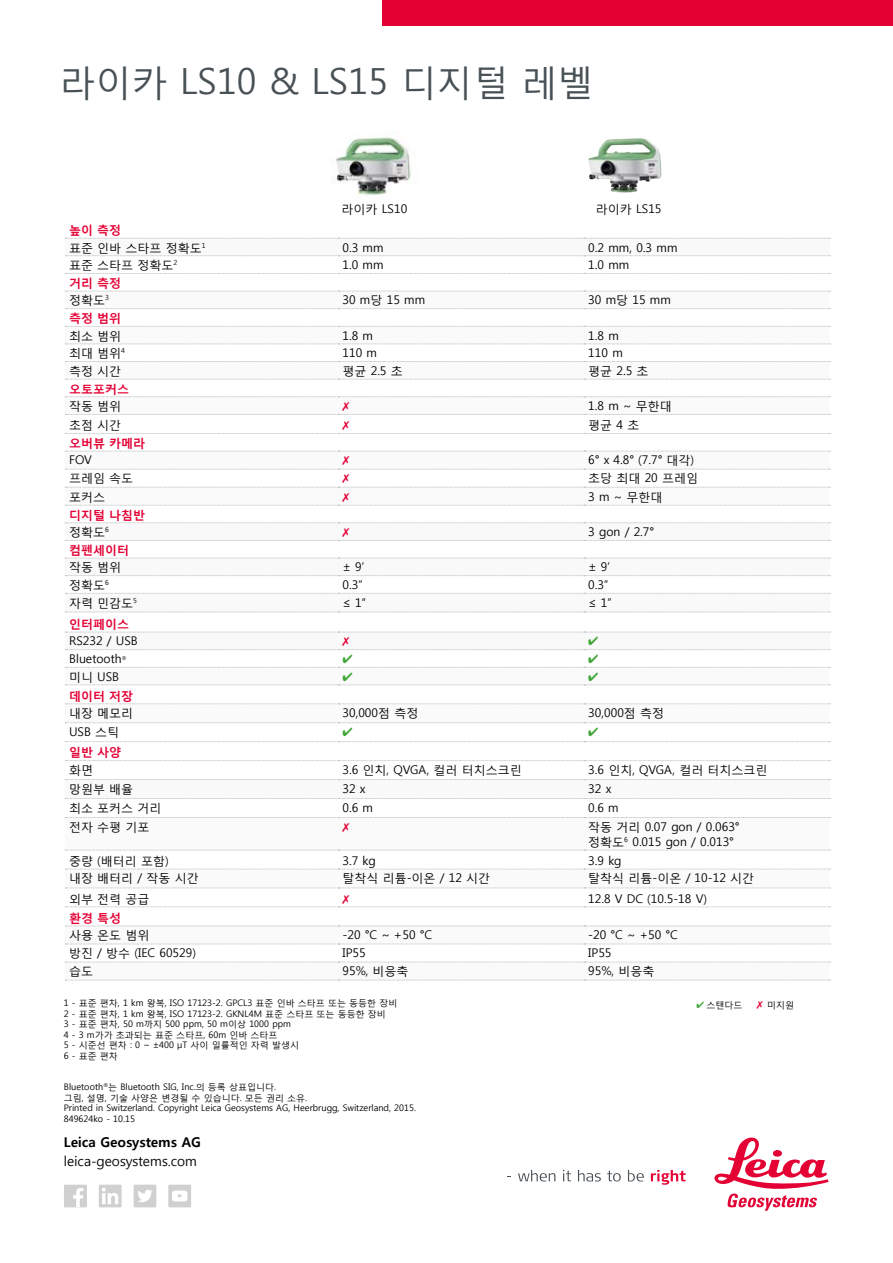
<style>
.page{position:relative;width:893px;height:1263px;background:#fff}
.page>*{position:absolute;margin:0;border:0;box-sizing:border-box;transform-origin:0 0}
.t1{font:36px "Malgun Gothic";color:#485156}
.t2{font:13.5px "Malgun Gothic";color:#000}
.t3{font:700 13.5px "Malgun Gothic";color:#000}
.t4{font:12px/17.5px "Malgun Gothic";color:#000}
.t5{font:700 12px/17.7px "Malgun Gothic";color:#e40134}
.t6{font:9px/10.5px "Malgun Gothic";color:#000}
.t7{font:5.25px "Malgun Gothic";color:#000}
.s1{font-weight:700;color:#e40134}
.s2{font-weight:400;color:#000}
.s3{color:#3fa535}
.s4{color:#e40134}
</style>
<div class="page">
<div style="left:383px;top:0;width:510px;height:26px;background:#e40134"></div>
<svg style="left:518px;top:1170px;width:37px;height:11px"></svg>
<svg style="left:563px;top:1170px;width:8px;height:11px"></svg>
<svg style="left:578px;top:1170px;width:23px;height:11px"></svg>
<svg style="left:607px;top:1170px;width:14px;height:11px"></svg>
<svg style="left:628px;top:1170px;width:16px;height:11px"></svg>
<svg style="left:651px;top:1170px;width:35px;height:15px"></svg>
<svg style="left:714px;top:1137px;width:114px;height:74px"></svg>
<svg style="left:65px;top:309px;width:765px;height:671px"></svg>
<svg style="left:65px;top:238px;width:765px;height:1px"></svg>
<svg style="left:65px;top:558px;width:765px;height:1px"></svg>
<svg style="left:65px;top:779px;width:765px;height:1px"></svg>
<svg style="left:65px;top:962px;width:765px;height:1px"></svg>
<svg style="left:65px;top:980px;width:765px;height:1px"></svg>
<svg style="left:65px;top:798px;width:765px;height:1px"></svg>
<svg style="left:65px;top:612px;width:765px;height:1px"></svg>
<svg style="left:65px;top:255px;width:765px;height:1px"></svg>
<svg style="left:65px;top:273px;width:765px;height:1px"></svg>
<svg style="left:65px;top:291px;width:765px;height:1px"></svg>
<svg style="left:65px;top:308px;width:765px;height:1px"></svg>
<svg style="left:65px;top:326px;width:765px;height:1px"></svg>
<svg style="left:65px;top:703px;width:765px;height:1px"></svg>
<svg style="left:65px;top:344px;width:765px;height:1px"></svg>
<svg style="left:65px;top:361px;width:765px;height:1px"></svg>
<svg style="left:65px;top:379px;width:765px;height:1px"></svg>
<svg style="left:65px;top:926px;width:765px;height:1px"></svg>
<svg style="left:65px;top:944px;width:765px;height:1px"></svg>
<svg style="left:65px;top:575px;width:765px;height:19px"></svg>
<svg style="left:65px;top:850px;width:765px;height:1px"></svg>
<svg style="left:65px;top:869px;width:765px;height:1px"></svg>
<svg style="left:65px;top:888px;width:765px;height:1px"></svg>
<svg style="left:65px;top:760px;width:765px;height:1px"></svg>
<img style="left:588px;top:138px;width:74px;height:55px">
<img style="left:334px;top:131px;width:77px;height:65px">
<svg style="left:168px;top:1184px;width:23px;height:23px"></svg>
<svg style="left:133px;top:1184px;width:24px;height:23px"></svg>
<svg style="left:99px;top:1184px;width:23px;height:23px"></svg>
<svg style="left:64px;top:1184px;width:23px;height:23px"></svg>
<svg style="left:65px;top:396px;width:765px;height:19px"></svg>
<svg style="left:65px;top:421px;width:765px;height:13px"></svg>
<svg style="left:65px;top:451px;width:765px;height:55px"></svg>
<svg style="left:65px;top:522px;width:765px;height:19px"></svg>
<svg style="left:65px;top:632px;width:765px;height:54px"></svg>
<svg style="left:65px;top:722px;width:765px;height:20px"></svg>
<svg style="left:65px;top:817px;width:765px;height:15px"></svg>
<svg style="left:65px;top:895px;width:765px;height:13px"></svg>
<h1 class="t1" style="left:60px;top:61px;width:535px">라이카 LS10 &amp; LS15 디지털 레벨</h1>
<p class="t4" style="left:69px;top:221px;width:138px"><span class="s1">높이 측정<br></span>표준 인바 스타프 정확도<sup>1</sup></p>
<p class="t4" style="left:342px;top:200px;width:67px">라이카 LS10</p>
<p class="t4" style="left:596px;top:200px;width:67px">라이카 LS15</p>
<p class="t4" style="left:342px;top:239px;width:43px">0.3 mm</p>
<p class="t4" style="left:588px;top:239px;width:91px">0.2 mm, 0.3 mm</p>
<p class="t4" style="left:69px;top:256px;width:110px">표준 스타프 정확도<sup>2</sup></p>
<p class="t4" style="left:342px;top:256px;width:43px">1.0 mm</p>
<p class="t4" style="left:588px;top:256px;width:43px">1.0 mm</p>
<p class="t5" style="left:69px;top:274px;width:54px">거리 측정 <span class="s2">정확도</span><sup>3</sup></p>
<p class="t4" style="left:342px;top:292px;width:84px">30 m당 15 mm</p>
<p class="t4" style="left:588px;top:292px;width:84px">30 m당 15 mm</p>
<p class="t5" style="left:69px;top:309px;width:54px">측정 범위</p>
<p class="t4" style="left:69px;top:327px;width:54px">최소 범위</p>
<p class="t4" style="left:342px;top:327px;width:32px">1.8 m</p>
<p class="t4" style="left:588px;top:327px;width:32px">1.8 m</p>
<p class="t4" style="left:69px;top:344px;width:58px">최대 범위<sup>4</sup></p>
<p class="t4" style="left:342px;top:344px;width:36px">110 m</p>
<p class="t4" style="left:588px;top:344px;width:36px">110 m</p>
<p class="t4" style="left:69px;top:362px;width:54px">측정 시간</p>
<p class="t4" style="left:342px;top:362px;width:62px">평균 2.5 초</p>
<p class="t4" style="left:588px;top:362px;width:62px">평균 2.5 초</p>
<p class="t5" style="left:69px;top:379px;width:61px">오토포커스</p>
<p class="t4" style="left:69px;top:397px;width:54px">작동 범위</p>
<p class="t4" style="left:588px;top:397px;width:85px">1.8 m ~ 무한대</p>
<p class="t4" style="left:69px;top:416px;width:54px">초점 시간</p>
<p class="t4" style="left:588px;top:416px;width:53px">평균 4 초</p>
<p class="t5" style="left:69px;top:434px;width:78px">오버뷰 카메라</p>
<p class="t4" style="left:69px;top:452px;width:24px">FOV</p>
<p class="t4" style="left:588px;top:452px;width:108px">6° x 4.8° (7.7° 대각)</p>
<p class="t4" style="left:69px;top:470px;width:66px">프레임 속도</p>
<p class="t4" style="left:588px;top:470px;width:111px">초당 최대 20 프레임</p>
<p class="t4" style="left:69px;top:488px;width:37px">포커스</p>
<p class="t4" style="left:588px;top:488px;width:76px">3 m ~ 무한대</p>
<p class="t5" style="left:69px;top:505px;width:78px">디지털 나침반 <span class="s2">정확도</span><sup>6</sup></p>
<p class="t4" style="left:588px;top:523px;width:67px">3 gon / 2.7°</p>
<p class="t5" style="left:69px;top:541px;width:61px">컴펜세이터</p>
<p class="t4" style="left:69px;top:558px;width:54px">작동 범위</p>
<p class="t4" style="left:342px;top:558px;width:24px">± 9‘</p>
<p class="t4" style="left:588px;top:558px;width:24px">± 9‘</p>
<p class="t4" style="left:69px;top:576px;width:41px">정확도<sup>6</sup></p>
<p class="t4" style="left:342px;top:576px;width:22px">0.3‘‘</p>
<p class="t4" style="left:588px;top:576px;width:22px">0.3‘‘</p>
<p class="t4" style="left:69px;top:594px;width:70px">자력 민감도<sup>5</sup></p>
<p class="t4" style="left:342px;top:594px;width:25px">≤ 1‘‘</p>
<p class="t4" style="left:588px;top:594px;width:25px">≤ 1‘‘</p>
<p class="t5" style="left:69px;top:615px;width:61px">인터페이스</p>
<p class="t4" style="left:69px;top:632px;width:70px">RS232 / USB</p>
<p class="t4" style="left:69px;top:650px;width:54px">Bluetooth</p>
<p class="t7" style="left:122px;top:655px;width:6px">®</p>
<p class="t4" style="left:69px;top:668px;width:52px">미니 USB</p>
<p class="t5" style="left:69px;top:686px;width:66px">데이터 저장</p>
<p class="t4" style="left:69px;top:704px;width:66px">내장 메모리</p>
<p class="t4" style="left:342px;top:704px;width:77px">30,000점 측정</p>
<p class="t4" style="left:588px;top:704px;width:77px">30,000점 측정</p>
<p class="t4" style="left:69px;top:723px;width:52px">USB 스틱</p>
<p class="t5" style="left:69px;top:743px;width:54px">일반 사양</p>
<p class="t4" style="left:69px;top:761px;width:25px">화면</p>
<p class="t4" style="left:342px;top:761px;width:181px">3.6 인치, QVGA, 컬러 터치스크린</p>
<p class="t4" style="left:588px;top:761px;width:181px">3.6 인치, QVGA, 컬러 터치스크린</p>
<p class="t4" style="left:69px;top:780px;width:66px">망원부 배율</p>
<p class="t4" style="left:342px;top:780px;width:25px">32 x</p>
<p class="t4" style="left:588px;top:780px;width:25px">32 x</p>
<p class="t4" style="left:69px;top:799px;width:94px">최소 포커스 거리</p>
<p class="t4" style="left:342px;top:799px;width:32px">0.6 m</p>
<p class="t4" style="left:588px;top:799px;width:32px">0.6 m</p>
<p class="t4" style="left:69px;top:818px;width:82px">전자 수평 기포</p>
<p class="t4" style="left:588px;top:819px;width:153px;line-height:15px">작동 거리 0.07 gon / 0.063° 정확도<sup>6</sup> 0.015 gon / 0.013°</p>
<p class="t4" style="left:69px;top:852px;width:101px">중량 (배터리 포함)</p>
<p class="t4" style="left:342px;top:852px;width:35px">3.7 kg</p>
<p class="t4" style="left:588px;top:852px;width:35px">3.9 kg</p>
<p class="t4" style="left:69px;top:869px;width:131px">내장 배터리 / 작동 시간</p>
<p class="t4" style="left:342px;top:869px;width:149px">탈착식 리튬-이온 / 12 시간</p>
<p class="t4" style="left:588px;top:869px;width:167px">탈착식 리튬-이온 / 10-12 시간</p>
<p class="t4" style="left:69px;top:890px;width:82px">외부 전력 공급</p>
<p class="t4" style="left:588px;top:890px;width:120px">12.8 V DC (10.5-18 V)</p>
<p class="t5" style="left:69px;top:909px;width:54px">환경 특성</p>
<p class="t4" style="left:69px;top:926px;width:82px">사용 온도 범위</p>
<p class="t4" style="left:342px;top:926px;width:91px">-20 °C ~ +50 °C</p>
<p class="t4" style="left:588px;top:926px;width:91px">-20 °C ~ +50 °C</p>
<p class="t4" style="left:69px;top:944px;width:129px">방진 / 방수 (IEC 60529)</p>
<p class="t4" style="left:342px;top:944px;width:25px">IP55</p>
<p class="t4" style="left:588px;top:944px;width:25px">IP55</p>
<p class="t4" style="left:69px;top:962px;width:25px">습도</p>
<p class="t4" style="left:342px;top:962px;width:68px">95%, 비응축</p>
<p class="t4" style="left:588px;top:962px;width:68px">95%, 비응축</p>
<p class="t6" style="left:64px;top:998px;width:335px">1 - 표준 편차, 1 km 왕복, ISO 17123-2. GPCL3 표준 인바 스타프 또는 동등한 장비</p>
<p class="t6" style="left:696px;top:1000px;width:48px"><span class="s3">✔</span> 스탠다드</p>
<p class="t6" style="left:757px;top:1000px;width:39px"><span class="s4">✗</span> 미지원</p>
<p class="t6" style="left:64px;top:1008px;width:324px">2 - 표준 편차, 1 km 왕복, ISO 17123-2. GKNL4M 표준 스타프 또는 동등한 장비<br>3 - 표준 편차, 50 m까지 500 ppm, 50 m이상 1000 ppm<br>4 - 3 m가가 초과되는 표준 스타프, 60m 인바 스타프<br>5 - 시준선 편차 : 0 ~ ±400 μT 사이 일률적인 자력 발생시<br>6 - 표준 편차</p>
<p class="t6" style="left:64px;top:1082px;width:354px">Bluetooth<sup>®</sup>는 Bluetooth SIG, Inc.의 등록 상표입니다.<br>그림, 설명, 기술 사양은 변경될 수 있습니다. 모든 권리 소유.<br>Printed in Switzerland. Copyright Leica Geosystems AG, Heerbrugg, Switzerland, 2015.<br>849624ko - 10.15</p>
<p class="t3" style="left:64px;top:1134px;width:139px">Leica Geosystems AG</p>
<p class="t2" style="left:64px;top:1154px;width:135px">leica-geosystems.com</p>
</div>
